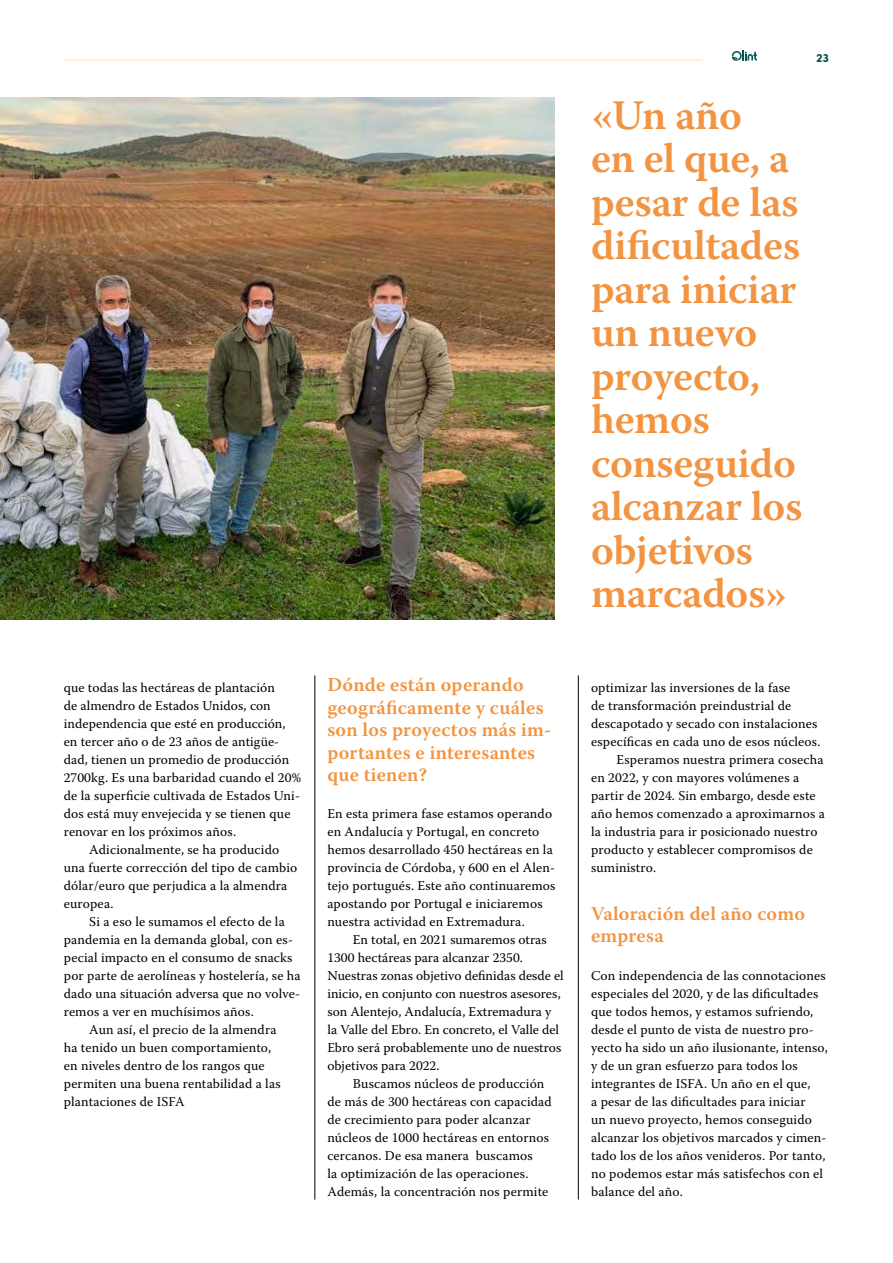
<style>
.page{position:relative;width:893px;height:1263px;background:#fff}
.page>*{position:absolute;margin:0;border:0;box-sizing:border-box;transform-origin:0 0}
.t1{font:600 42px/43.5px "Warnock Pro";letter-spacing:-.01em;color:#f29441}
.t2{font:600 19.5px/22.5px "Warnock Pro";letter-spacing:.01em;color:#f29441}
.t3{font:13.5px/18px "Warnock Pro";letter-spacing:.01em;color:#000}
.t4{font:700 12px "Sofia Pro";color:#035550}
</style>
<div class="page">
<hr style="left:64px;top:60px;width:639px;height:1px;background:#fce0c7">
<svg style="left:732px;top:50px;width:25px;height:11px"></svg>
<hr style="left:578px;top:675px;width:1px;height:524px;background:#000">
<hr style="left:315px;top:675px;width:1px;height:524px;background:#000">
<img style="left:0;top:98px;width:555px;height:522px">
<p class="t4" style="left:816px;top:48px;width:15px">23</p>
<h1 class="t1" style="left:591px;top:92px;width:213px">«Un año<br>en el que, a pesar de las dificultades para iniciar un nuevo proyecto, hemos conseguido alcanzar los objetivos marcados»</h1>
<p class="t3" style="left:64px;top:678px;width:213px">que todas las hectáreas de plantación</p>
<p class="t3" style="left:64px;top:696px;width:208px">de almendro de Estados Unidos, con</p>
<p class="t3" style="left:64px;top:714px;width:223px">independencia que esté en producción,</p>
<p class="t3" style="left:64px;top:732px;width:217px">en tercer año o de 23 años de antigüe-</p>
<p class="t3" style="left:64px;top:750px;width:227px">dad, tienen un promedio de producción</p>
<p class="t3" style="left:64px;top:768px;width:239px">2700kg. Es una barbaridad cuando el 20%</p>
<p class="t3" style="left:64px;top:786px;width:238px">de la superficie cultivada de Estados Uni-</p>
<p class="t3" style="left:64px;top:804px;width:228px">dos está muy envejecida y se tienen que</p>
<p class="t3" style="left:64px;top:822px;width:174px">renovar en los próximos años.</p>
<p class="t3" style="left:89px;top:840px;width:191px">Adicionalmente, se ha producido</p>
<p class="t3" style="left:64px;top:858px;width:235px">una fuerte corrección del tipo de cambio</p>
<p class="t3" style="left:64px;top:876px;width:225px">dólar/euro que perjudica a la almendra</p>
<p class="t3" style="left:64px;top:894px;width:51px">europea.</p>
<p class="t3" style="left:89px;top:912px;width:197px">Si a eso le sumamos el efecto de la</p>
<p class="t3" style="left:64px;top:930px;width:231px">pandemia en la demanda global, con es-</p>
<p class="t3" style="left:64px;top:948px;width:230px">pecial impacto en el consumo de snacks</p>
<p class="t3" style="left:64px;top:966px;width:238px">por parte de aerolíneas y hostelería, se ha</p>
<p class="t3" style="left:64px;top:984px;width:238px">dado una situación adversa que no volve-</p>
<p class="t3" style="left:64px;top:1002px;width:192px">remos a ver en muchísimos años.</p>
<p class="t3" style="left:89px;top:1020px;width:189px">Aun así, el precio de la almendra</p>
<p class="t3" style="left:64px;top:1038px;width:209px">ha tenido un buen comportamiento,</p>
<p class="t3" style="left:64px;top:1056px;width:202px">en niveles dentro de los rangos que</p>
<p class="t3" style="left:64px;top:1074px;width:218px">permiten una buena rentabilidad a las</p>
<p class="t3" style="left:64px;top:1092px;width:122px">plantaciones de ISFA</p>
<h2 class="t2" style="left:327px;top:673px;width:226px">Dónde están operando geográficamente y cuáles son los proyectos más im&shy;portantes e interesantes que tienen?</h2>
<p class="t3" style="left:327px;top:804px;width:230px">En esta primera fase estamos operando en Andalucía y Portugal, en concreto hemos desarrollado 450 hectáreas en la provincia de Córdoba, y 600 en el Alen&shy;tejo portugués. Este año continuaremos apostando por Portugal e iniciaremos nuestra actividad en Extremadura.</p>
<p class="t3" style="left:327px;top:930px;width:238px;text-indent:26px">En total, en 2021 sumaremos otras 1300 hectáreas para alcanzar 2350.<br>Nuestras zonas objetivo definidas desde el inicio, en conjunto con nuestros asesores, son Alentejo, Andalucía, Extremadura y la Valle del Ebro. En concreto, el Valle del Ebro será probablemente uno de nuestros objetivos para 2022.</p>
<p class="t3" style="left:327px;top:1074px;width:226px;text-indent:26px">Buscamos núcleos de producción de más de 300 hectáreas con capacidad de crecimiento para poder alcanzar núcleos de 1000 hectáreas en entornos cercanos. De esa manera buscamos<br>la optimización de las operaciones.<br>Además, la concentración nos permite</p>
<p class="t3" style="left:591px;top:678px;width:201px">optimizar las inversiones de la fase</p>
<p class="t3" style="left:591px;top:696px;width:202px">de transformación preindustrial de</p>
<p class="t3" style="left:591px;top:714px;width:228px">descapotado y secado con instalaciones</p>
<p class="t3" style="left:591px;top:732px;width:231px">específicas en cada uno de esos núcleos.</p>
<p class="t3" style="left:617px;top:750px;width:208px">Esperamos nuestra primera cosecha</p>
<p class="t3" style="left:591px;top:768px;width:210px">en 2022, y con mayores volúmenes a</p>
<p class="t3" style="left:591px;top:786px;width:226px">partir de 2024. Sin embargo, desde este</p>
<p class="t3" style="left:591px;top:804px;width:235px">año hemos comenzado a aproximarnos a</p>
<p class="t3" style="left:591px;top:822px;width:228px">la industria para ir posicionado nuestro</p>
<p class="t3" style="left:591px;top:840px;width:223px">producto y establecer compromisos de</p>
<p class="t3" style="left:591px;top:858px;width:67px">suministro.</p>
<h2 class="t2" style="left:591px;top:902px;width:215px">Valoración del año como empresa</h2>
<p class="t3" style="left:591px;top:966px;width:238px">Con independencia de las connotaciones especiales del 2020, y de las dificultades que todos hemos, y estamos sufriendo, desde el punto de vista de nuestro pro&shy;yecto ha sido un año ilusionante, intenso, y de un gran esfuerzo para todos los integrantes de ISFA. Un año en el que,<br>a pesar de las dificultades para iniciar<br>un nuevo proyecto, hemos conseguido alcanzar los objetivos marcados y cimen&shy;tado los de los años venideros. Por tanto, no podemos estar más satisfechos con el balance del año.</p>
</div>
